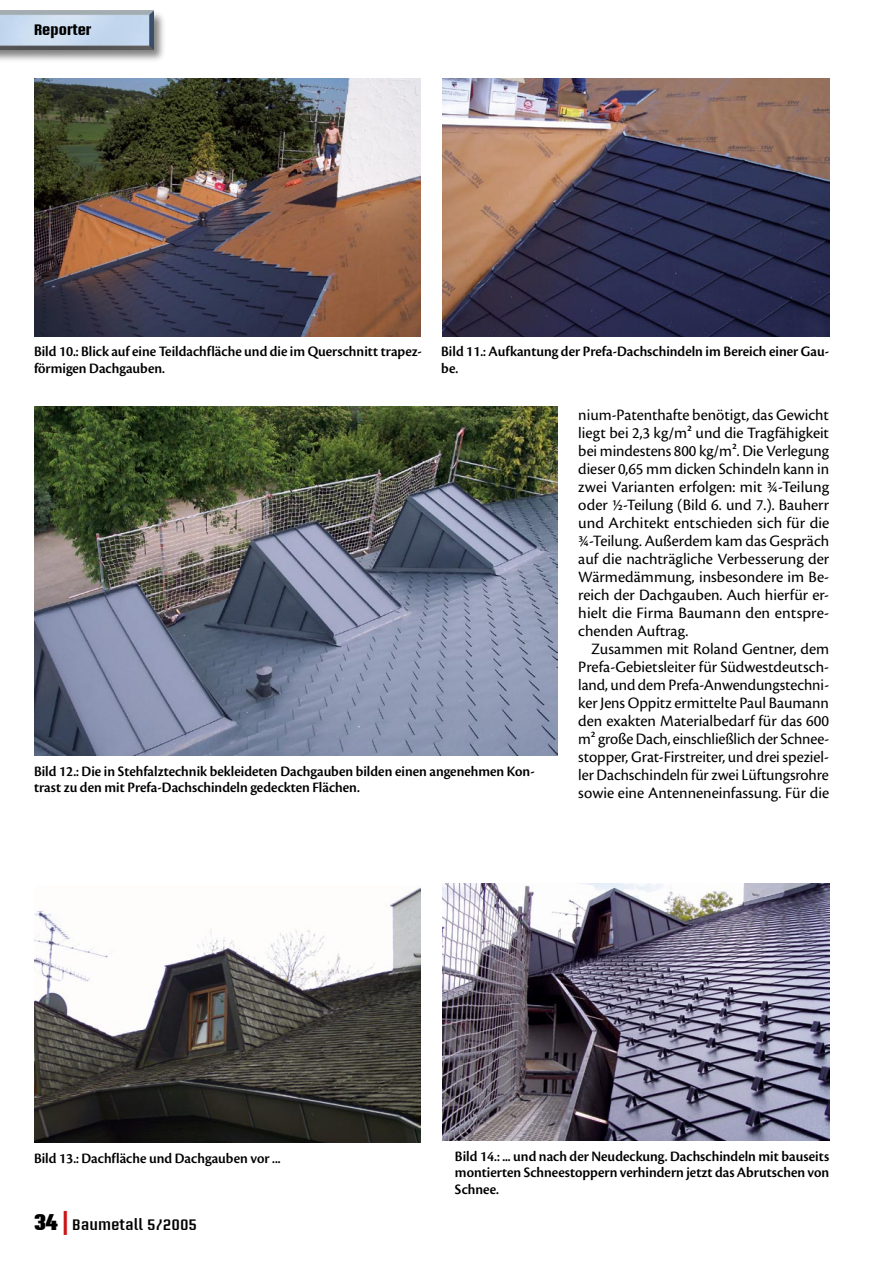
<style>
.page{position:relative;width:893px;height:1263px;background:#fff}
.page>*{position:absolute;margin:0;border:0;box-sizing:border-box;transform-origin:0 0}
.t1{font:16.5px/18px "Cronos Pro";color:#000;text-align:justify}
.t2{font:15px/16.5px "Cronos Pro Semibold Disp";color:#000}
.t3{font:600 15px "Briem Akademi Std";color:#000}
.t4{font:700 15px "Briem Akademi Std";color:#000}
.s1{font-weight:900;font-size:22.5px}
.s2{font-size:24px;color:#cd1316}
</style>
<div class="page">
<div style="left:0;top:9px;width:168px;height:54px;background:#000;opacity:.5"></div>
<img style="left:0;top:11px;width:153px;height:38px">
<img style="left:34px;top:78px;width:387px;height:258px">
<img style="left:442px;top:78px;width:387px;height:258px">
<img style="left:34px;top:406px;width:523px;height:349px">
<img style="left:34px;top:887px;width:387px;height:256px">
<img style="left:442px;top:883px;width:387px;height:258px">
<p class="t4" style="left:34px;top:22px;width:59px">Reporter</p>
<p class="t2" style="left:34px;top:343px;width:389px">Bild 10.: Blick auf eine Teildachfläche und die im Querschnitt trapez&shy;förmigen Dachgauben.</p>
<p class="t2" style="left:441px;top:343px;width:389px">Bild 11.: Aufkantung der Prefa-Dachschindeln im Bereich einer Gau&shy;be.</p>
<p class="t2" style="left:34px;top:763px;width:502px">Bild 12.: Die in Stehfalztechnik bekleideten Dachgauben bilden einen angenehmen Kon&shy;trast zu den mit Prefa-Dachschindeln gedeckten Flächen.</p>
<p class="t1" style="left:578px;top:406px;width:253px">nium-Patenthafte benötigt, das Gewicht liegt bei 2,3 kg/m² und die Tragfähigkeit bei mindestens 800 kg/m². Die Verlegung dieser 0,65 mm dicken Schindeln kann in zwei Varianten erfolgen: mit ¾-Teilung oder ½-Teilung (Bild 6. und 7.). Bauherr und Architekt entschieden sich für die ¾-Teilung. Außerdem kam das Gespräch auf die nachträgliche Verbesserung der Wärmedämmung, insbesondere im Be&shy;reich der Dachgauben. Auch hierfür er&shy;hielt die Firma Baumann den entspre&shy;chenden Auftrag.</p>
<p class="t1" style="left:578px;top:640px;width:252px;text-indent:13px">Zusammen mit Roland Gentner, dem Prefa-Gebietsleiter für Südwestdeutsch&shy;land, und dem Prefa-Anwendungstechni&shy;ker Jens Oppitz ermittelte Paul Baumann den exakten Materialbedarf für das 600 m² große Dach, einschließlich der Schnee&shy;stopper, Grat-Firstreiter, und drei speziel&shy;ler Dachschindeln für zwei Lüftungsrohre sowie eine Antenneneinfassung. Für die</p>
<p class="t2" style="left:34px;top:1150px;width:248px">Bild 13.: Dachfläche und Dachgauben vor ...</p>
<p class="t2" style="left:455px;top:1148px;width:376px;text-align:justify">Bild 14.: ... und nach der Neudeckung. Dachschindeln mit bauseits montierten Schneestoppern verhindern jetzt das Abrutschen von Schnee.</p>
<p class="t3" style="left:34px;top:1216px;width:165px"><span class="s1">34</span> <span class="s2">|</span> Baumetall 5/2005</p>
</div>
